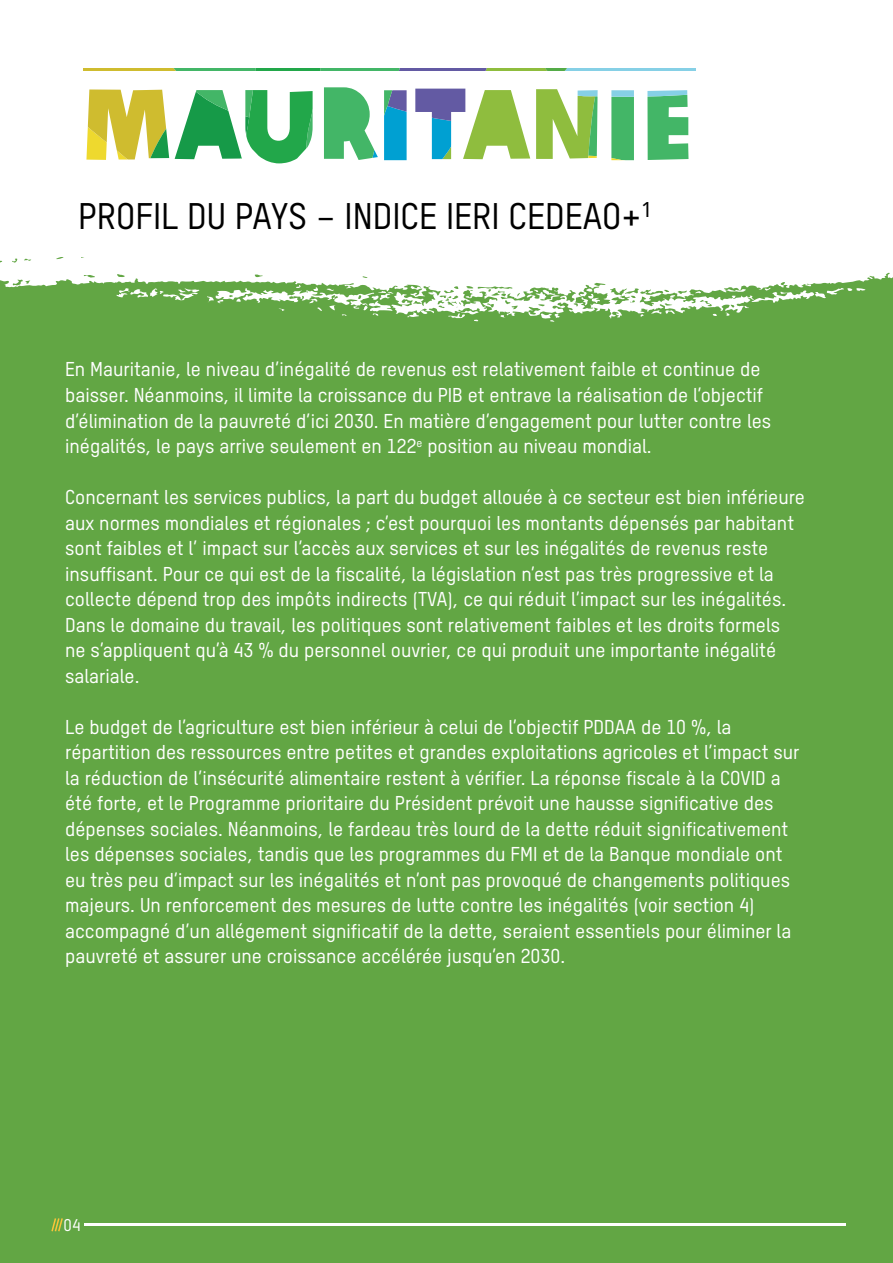
<style>
.page{position:relative;width:893px;height:1263px;background:#fff}
.page>*{position:absolute;margin:0;border:0;box-sizing:border-box;transform-origin:0 0}
.t1{font:36px "T Star Pro Medium";color:#000}
.t2{font:19.5px/25.5px "T Star Pro Medium";color:#fff}
.t3{font:16.5px "T Star Pro Medium";color:#fff}
</style>
<div class="page">
<div style="left:0;top:257px;width:893px;height:1006px;background:#62a644"></div>
<svg style="left:0;top:257px;width:892px;height:62px;fill:#fff"></svg>
<svg style="left:651px;top:310px;width:24px;height:4px"></svg>
<svg style="left:407px;top:310px;width:20px;height:8px"></svg>
<svg style="left:752px;top:287px;width:113px;height:16px"></svg>
<svg style="left:725px;top:312px;width:5px;height:4px"></svg>
<svg style="left:500px;top:315px;width:6px;height:3px"></svg>
<svg style="left:116px;top:288px;width:83px;height:12px"></svg>
<svg style="left:712px;top:313px;width:5px;height:3px"></svg>
<svg style="left:640px;top:314px;width:4px;height:3px"></svg>
<svg style="left:541px;top:313px;width:19px;height:9px"></svg>
<svg style="left:448px;top:310px;width:31px;height:11px"></svg>
<svg style="left:207px;top:285px;width:187px;height:31px"></svg>
<svg style="left:670px;top:295px;width:5px;height:3px"></svg>
<svg style="left:695px;top:291px;width:6px;height:2px"></svg>
<svg style="left:581px;top:288px;width:19px;height:17px"></svg>
<svg style="left:526px;top:290px;width:30px;height:8px"></svg>
<svg style="left:51px;top:1218px;width:12px;height:14px"></svg>
<hr style="left:85px;top:1224px;width:761px;height:2px;background:#fff">
<hr style="left:892px;top:0;width:1px;height:1263px;background:#62a644">
<svg style="left:83px;top:68px;width:612px;height:3px;background:#6fae7a"></svg>
<svg style="left:86px;top:87px;width:603px;height:77px"></svg>
<h1 class="t1" style="left:78px;top:191px;width:576px">PROFIL DU PAYS – INDICE IERI CEDEAO+<sup>1</sup></h1>
<p class="t2" style="left:65px;top:355px;width:708px">En Mauritanie, le niveau d’inégalité de revenus est relativement faible et continue de baisser. Néanmoins, il limite la croissance du PIB et entrave la réalisation de l’objectif d’élimination de la pauvreté d’ici 2030. En matière d’engagement pour lutter contre les inégalités, le pays arrive seulement en 122<sup>e</sup> position au niveau mondial.</p>
<p class="t2" style="left:65px;top:483px;width:741px">Concernant les services publics, la part du budget allouée à ce secteur est bien inférieure aux normes mondiales et régionales ; c’est pourquoi les montants dépensés par habitant sont faibles et l’ impact sur l’accès aux services et sur les inégalités de revenus reste insuffisant. Pour ce qui est de la fiscalité, la législation n’est pas très progressive et la collecte dépend trop des impôts indirects (TVA), ce qui réduit l’impact sur les inégalités.<br>Dans le domaine du travail, les politiques sont relativement faibles et les droits formels ne s’appliquent qu’à 43 % du personnel ouvrier, ce qui produit une importante inégalité salariale.</p>
<p class="t2" style="left:65px;top:712px;width:736px">Le budget de l’agriculture est bien inférieur à celui de l’objectif PDDAA de 10 %, la répartition des ressources entre petites et grandes exploitations agricoles et l’impact sur la réduction de l’insécurité alimentaire restent à vérifier. La réponse fiscale à la COVID a été forte, et le Programme prioritaire du Président prévoit une hausse significative des dépenses sociales. Néanmoins, le fardeau très lourd de la dette réduit significativement les dépenses sociales, tandis que les programmes du FMI et de la Banque mondiale ont eu très peu d’impact sur les inégalités et n’ont pas provoqué de changements politiques majeurs. Un renforcement des mesures de lutte contre les inégalités (voir section 4) accompagné d’un allégement significatif de la dette, seraient essentiels pour éliminer la pauvreté et assurer une croissance accélérée jusqu’en 2030.</p>
<p class="t3" style="left:64px;top:1214px;width:18px">04</p>
</div>
